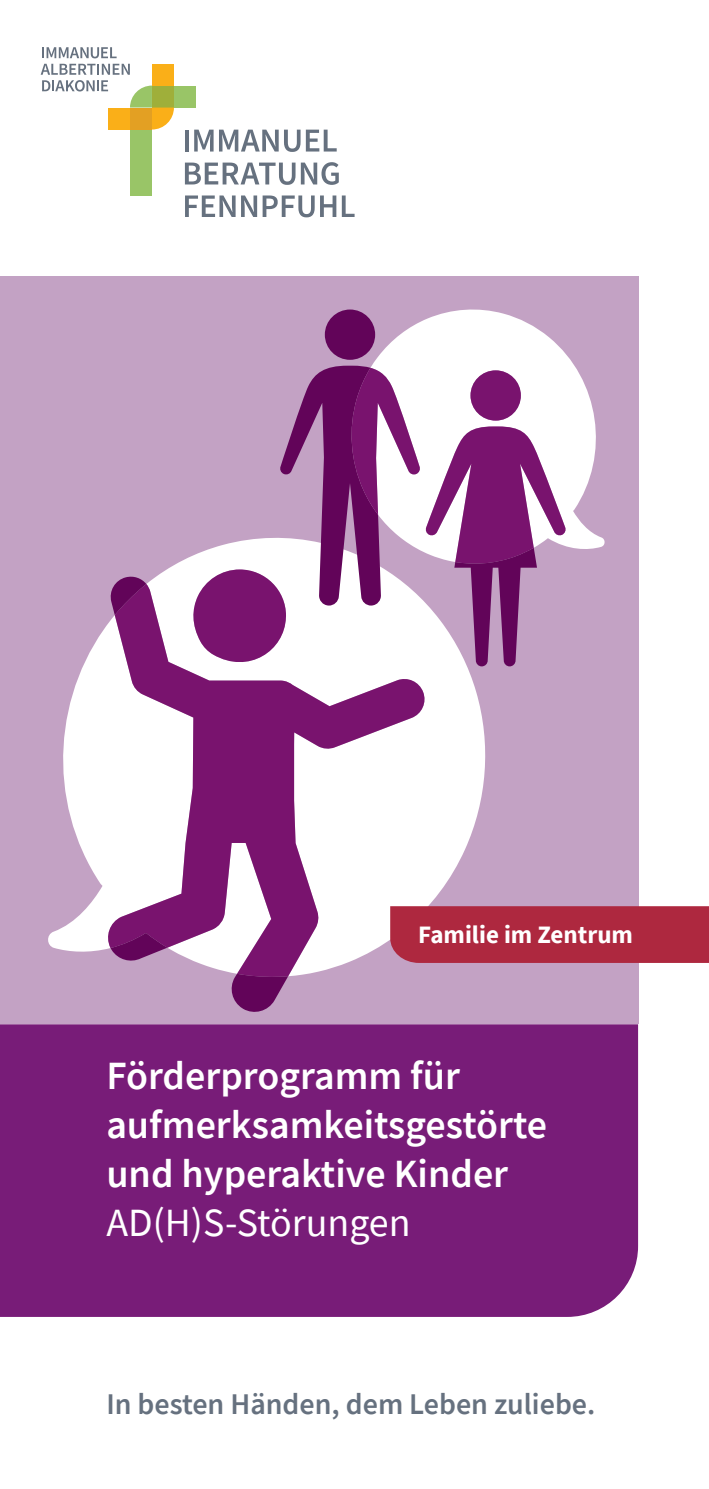
<style>
.page{position:relative;width:709px;height:1489px;background:#fff}
.page>*{position:absolute;margin:0;border:0;box-sizing:border-box;transform-origin:0 0}
.t1{font:600 40px/48.8px "Source Sans Pro";color:#fff}
.t2{font:40px "Source Sans Pro";color:#fff}
.t3{font:600 30px "Source Sans Pro";color:#66717f}
.t4{font:700 25px "Source Sans Pro";color:#fff}
</style>
<div class="page">
<div style="left:0;top:276px;width:638px;height:748px;background:#c3a2c4"></div>
<svg style="left:566px;top:354px;width:39px;height:195px;fill:#fff"></svg>
<svg style="left:48px;top:556px;width:443px;height:407px;fill:#fff"></svg>
<svg style="left:105px;top:584px;width:322px;height:393px;background:#c79ec3"></svg>
<svg style="left:109px;top:575px;width:37px;height:40px"></svg>
<svg style="left:111px;top:932px;width:56px;height:31px"></svg>
<svg style="left:228px;top:973px;width:60px;height:39px"></svg>
<svg style="left:191px;top:309px;width:375px;height:366px"></svg>
<div style="left:0;top:1024px;width:638px;height:292px;background:#781c78"></div>
<div style="left:390px;top:906px;width:319px;height:56px;background:#ae283f"></div>
<hr style="left:185px;top:130px;width:4px;height:21px;background:#66717f">
<svg style="left:194px;top:130px;width:19px;height:21px"></svg>
<svg style="left:219px;top:130px;width:81px;height:22px"></svg>
<svg style="left:306px;top:130px;width:31px;height:21px"></svg>
<svg style="left:185px;top:162px;width:110px;height:23px"></svg>
<svg style="left:301px;top:162px;width:38px;height:23px"></svg>
<svg style="left:185px;top:195px;width:50px;height:22px"></svg>
<svg style="left:241px;top:195px;width:95px;height:22px"></svg>
<svg style="left:342px;top:195px;width:12px;height:22px"></svg>
<div style="left:130px;top:129px;width:22px;height:66px;background:#99c567"></div>
<div style="left:174px;top:86px;width:22px;height:22px;background:#99c567"></div>
<svg style="left:42px;top:47px;width:75px;height:11px"></svg>
<svg style="left:41px;top:64px;width:133px;height:65px"></svg>
<p class="t4" style="left:418px;top:917px;width:216px">Familie im Zentrum</p>
<p class="t1" style="left:106px;top:1051px;width:442px">Förderprogramm für aufmerksamkeitsgestörte und hyperaktive Kinder</p>
<p class="t2" style="left:106px;top:1196px;width:306px">AD(H)S-Störungen</p>
<p class="t3" style="left:106px;top:1384px;width:490px">In besten Händen, dem Leben zuliebe.</p>
</div>
